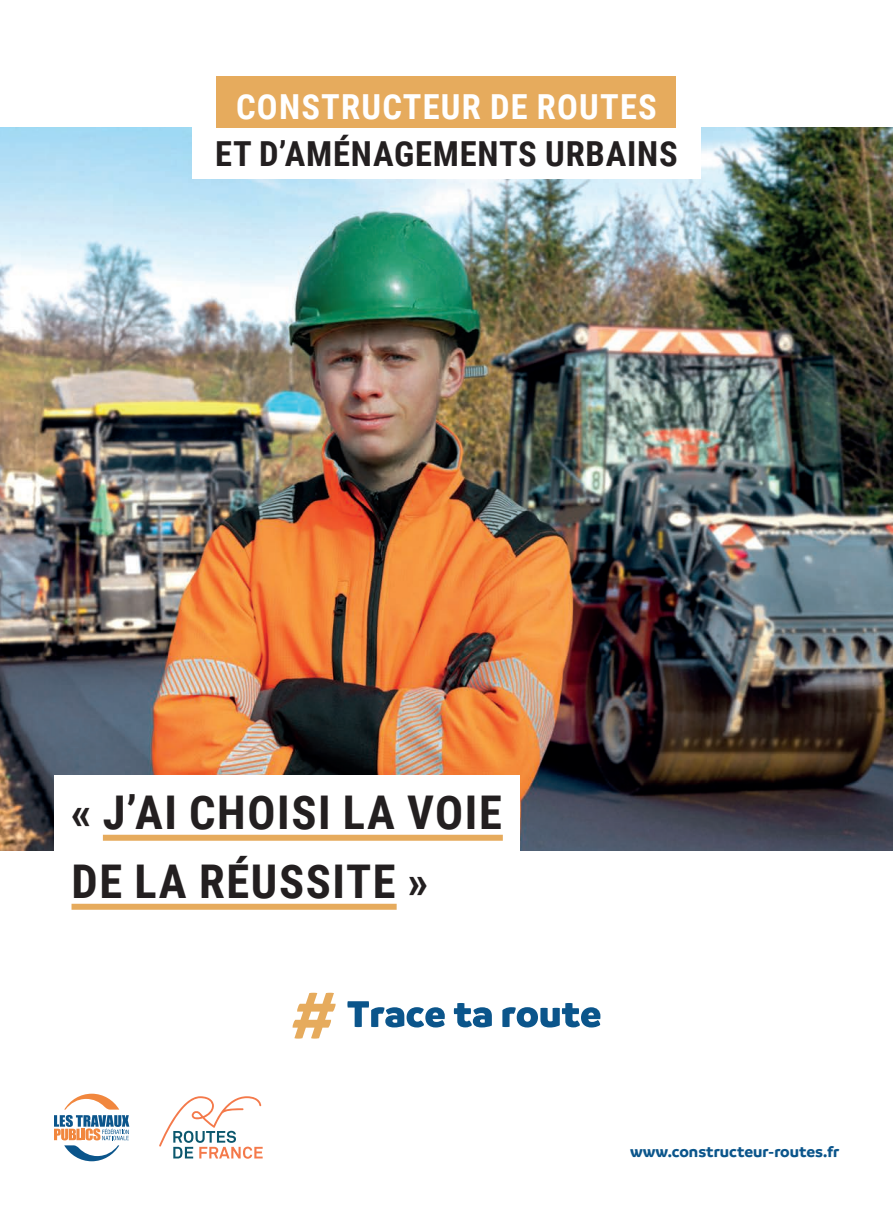
<style>
.page{position:relative;width:893px;height:1212px;background:#fff}
.page>*{position:absolute;margin:0;border:0;box-sizing:border-box;transform-origin:0 0}
.t1{font:700 46.5px/69px "Roboto Condensed";letter-spacing:.035em;color:#231f20}
.t2{font:700 34.5px "Roboto Condensed";letter-spacing:.025em;color:#231f20}
.t3{font:700 34.5px "Roboto Condensed";letter-spacing:.035em;color:#fff}
.t4{font:700 16.5px "Branding";color:#0b558b}
</style>
<div class="page">
<img style="left:0;top:128px;width:893px;height:722px">
<div style="left:192px;top:123px;width:509px;height:56px;background:#fff"></div>
<div style="left:217px;top:77px;width:459px;height:51px;background:#e6ab5d"></div>
<svg style="left:293px;top:993px;width:43px;height:45px"></svg>
<svg style="left:347px;top:1001px;width:98px;height:26px"></svg>
<svg style="left:454px;top:1003px;width:38px;height:24px"></svg>
<svg style="left:502px;top:1003px;width:98px;height:24px"></svg>
<svg style="left:64px;top:1094px;width:55px;height:15px"></svg>
<svg style="left:54px;top:1115px;width:75px;height:46px"></svg>
<svg style="left:159px;top:1096px;width:104px;height:63px"></svg>
<div style="left:54px;top:775px;width:466px;height:76px;background:#fff"></div>
<div style="left:103px;top:835px;width:400px;height:6px;background:#e6ab5d"></div>
<div style="left:72px;top:904px;width:325px;height:6px;background:#e6ab5d"></div>
<p class="t3" style="left:236px;top:82px;width:422px">CONSTRUCTEUR DE ROUTES</p>
<p class="t2" style="left:215px;top:129px;width:464px">ET D’AMÉNAGEMENTS URBAINS</p>
<p class="t1" style="left:71px;top:776px;width:433px">« J’AI CHOISI LA VOIE<br>DE LA RÉUSSITE »</p>
<p class="t4" style="left:630px;top:1142px;width:211px">www.constructeur-routes.fr</p>
</div>
